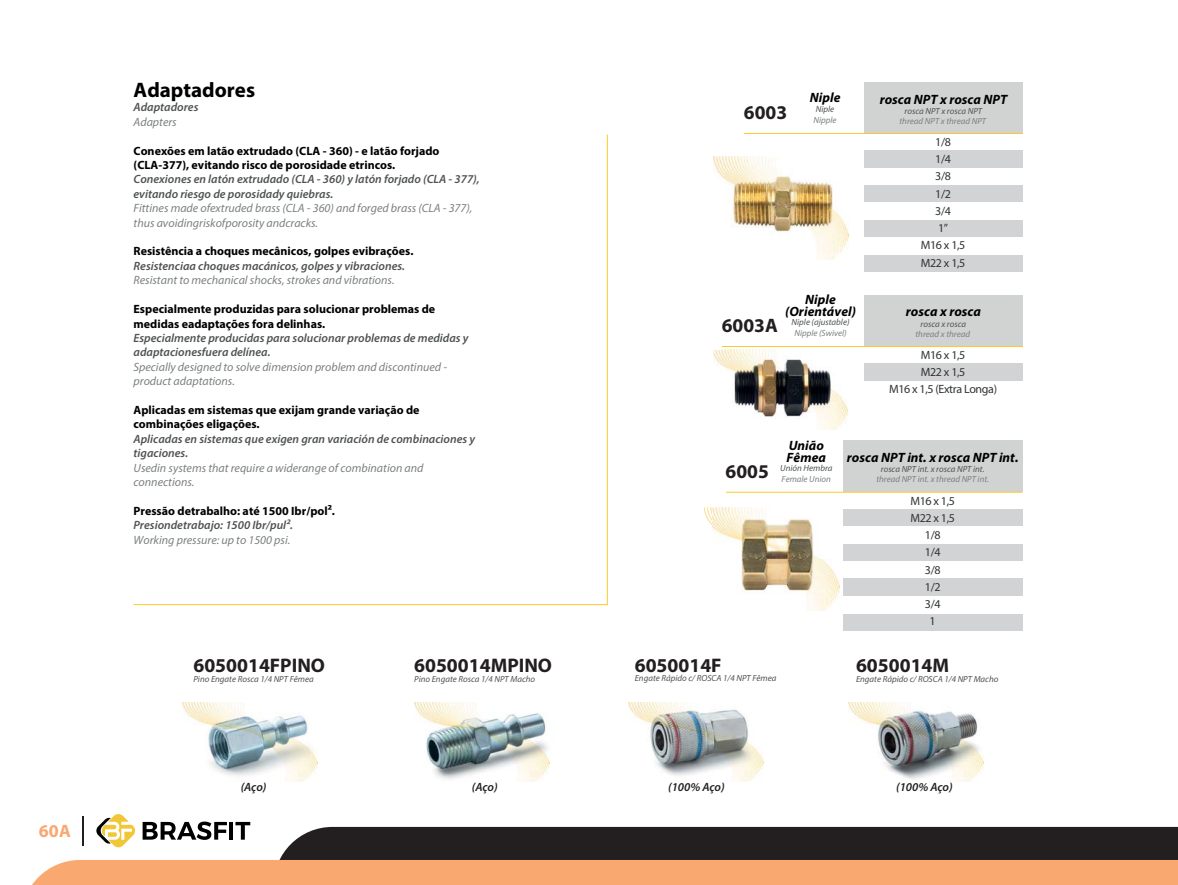
<style>
.page{position:relative;width:1178px;height:885px;background:#fff}
.page>*{position:absolute;margin:0;border:0;box-sizing:border-box;transform-origin:0 0}
.t1{font:700 21px "Myriad Pro";color:#000}
.t2{font:700 19.65px "Myriad Pro";color:#231f20}
.t3{font:700 19.5px "Myriad Pro";color:#231f20}
.t4{font:700 18px "Myriad Pro";color:#f9a870}
.t5{font:italic 700 13.5px/12px "Myriad Pro";color:#000;text-align:center}
.t6{font:italic 600 12px/14.4px "Myriad Pro";color:#505353}
.t7{font:italic 12px/14.4px "Myriad Pro";color:#7c8081}
.t8{font:700 12px/14.4px "Myriad Pro";color:#000}
.t9{font:12px/17.2px "Myriad Pro";letter-spacing:-.03em;color:#303433;text-align:center}
.t10{font:italic 600 12px "Myriad Pro";letter-spacing:-.01em;color:#231f20}
.t11{font:italic 8.85px "Myriad Pro";color:#505353}
.t12{font:italic 8.85px "Myriad Pro";color:#7c8081}
</style>
<div class="page">
<div style="left:280px;top:826px;width:898px;height:33px;background:#231f20"></div>
<div style="left:32px;top:859px;width:1146px;height:25px;background:#f9a870"></div>
<hr style="left:82px;top:815px;width:2px;height:30px;background:#231f20">
<svg style="left:143px;top:821px;width:84px;height:18px"></svg>
<hr style="left:229px;top:821px;width:4px;height:18px;background:#000">
<svg style="left:235px;top:821px;width:15px;height:18px"></svg>
<svg style="left:96px;top:814px;width:39px;height:33px"></svg>
<div style="left:864px;top:151px;width:158px;height:17px;background:#d1d3d4"></div>
<div style="left:864px;top:185px;width:158px;height:18px;background:#d1d3d4"></div>
<div style="left:864px;top:220px;width:158px;height:17px;background:#d1d3d4"></div>
<div style="left:864px;top:254px;width:158px;height:18px;background:#d1d3d4"></div>
<div style="left:864px;top:82px;width:158px;height:51px;background:#d1d3d2"></div>
<hr style="left:744px;top:133px;width:278px;height:1px;background:#ffc828">
<div style="left:864px;top:363px;width:158px;height:18px;background:#d1d3d4"></div>
<div style="left:864px;top:295px;width:158px;height:51px;background:#d1d3d2"></div>
<hr style="left:722px;top:346px;width:300px;height:1px;background:#ffc828">
<div style="left:843px;top:440px;width:179px;height:52px;background:#d1d3d2"></div>
<div style="left:843px;top:509px;width:179px;height:17px;background:#d1d3d4"></div>
<div style="left:843px;top:544px;width:179px;height:17px;background:#d1d3d4"></div>
<div style="left:843px;top:578px;width:179px;height:18px;background:#d1d3d4"></div>
<div style="left:843px;top:613px;width:179px;height:17px;background:#d1d3d4"></div>
<hr style="left:726px;top:492px;width:296px;height:1px;background:#ffc828">
<img style="left:713px;top:156px;width:42px;height:1px">
<img style="left:733px;top:205px;width:116px;height:48px">
<img style="left:720px;top:349px;width:116px;height:81px">
<img style="left:713px;top:507px;width:43px;height:1px">
<img style="left:839px;top:578px;width:1px;height:17px">
<svg style="left:133px;top:134px;width:475px;height:471px"></svg>
<img style="left:816px;top:253px;width:23px;height:6px">
<img style="left:713px;top:157px;width:120px;height:48px">
<img style="left:713px;top:350px;width:135px;height:75px">
<img style="left:720px;top:350px;width:121px;height:79px">
<img style="left:704px;top:508px;width:135px;height:103px">
<img style="left:628px;top:702px;width:135px;height:79px">
<img style="left:849px;top:702px;width:134px;height:79px">
<img style="left:415px;top:702px;width:134px;height:79px">
<img style="left:183px;top:702px;width:135px;height:79px">
<h3 class="t4" style="left:39px;top:823px;width:33px">60A</h3>
<h1 class="t1" style="left:134px;top:82px;width:123px">Adaptadores</h1>
<p class="t6" style="left:134px;top:101px;width:66px">Adaptadores</p>
<p class="t7" style="left:134px;top:116px;width:45px">Adapters</p>
<p class="t8" style="left:134px;top:144px;width:307px">Conexões em latão extrudado (CLA - 360) - e latão forjado (CLA-377), evitando risco de porosidade etrincos.</p>
<p class="t6" style="left:134px;top:173px;width:348px">Conexiones en latón extrudado (CLA - 360) y latón forjado (CLA - 377), evitando riesgo de porosidady quiebras.</p>
<p class="t7" style="left:134px;top:202px;width:340px">Fittines made ofextruded brass (CLA - 360) and forged brass (CLA - 377), thus avoidingriskofporosity andcracks.</p>
<p class="t8" style="left:134px;top:245px;width:281px">Resistência a choques mecânicos, golpes evibrações.</p>
<p class="t6" style="left:134px;top:260px;width:273px">Resistenciaa choques macánicos, golpes y vibraciones.</p>
<p class="t7" style="left:134px;top:274px;width:262px">Resistant to mechanical shocks, strokes and vibrations.</p>
<p class="t8" style="left:134px;top:303px;width:303px">Especialmente produzidas para solucionar problemas de medidas eadaptações fora delinhas.</p>
<p class="t6" style="left:134px;top:332px;width:336px">Especialmente producidas para solucionar problemas de medidas y adaptacionesfuera delínea.</p>
<p class="t7" style="left:134px;top:361px;width:315px">Specially designed to solve dimension problem and discontinued - product adaptations.</p>
<p class="t8" style="left:134px;top:404px;width:287px">Aplicadas em sistemas que exijam grande variação de combinações eligações.</p>
<p class="t6" style="left:134px;top:433px;width:343px">Aplicadas en sistemas que exigen gran variación de combinaciones y tigaciones.</p>
<p class="t7" style="left:134px;top:461px;width:291px">Usedin systems that require a widerange of combination and connections.</p>
<p class="t8" style="left:134px;top:504px;width:203px">Pressão detrabalho: até 1500 Ibr/pol².</p>
<p class="t6" style="left:134px;top:519px;width:161px">Presiondetrabajo: 1500 Ibr/pul².</p>
<p class="t7" style="left:134px;top:533px;width:158px">Working pressure: up to 1500 psi.</p>
<h3 class="t3" style="left:744px;top:105px;width:45px">6003</h3>
<p class="t5" style="left:810px;top:93px;width:32px">Niple</p>
<p class="t11" style="left:816px;top:106px;width:20px">Niple</p>
<p class="t12" style="left:813px;top:116px;width:25px">Nipple</p>
<h3 class="t3" style="left:722px;top:318px;width:58px">6003A</h3>
<p class="t5" style="left:785px;top:294px;width:72px">Niple (Orientável)</p>
<p class="t11" style="left:791px;top:319px;width:59px">Niple (ajustable)</p>
<p class="t12" style="left:794px;top:330px;width:54px">Nipple (Swivel)</p>
<p class="t5" style="left:880px;top:94px;width:129px">rosca NPT x rosca NPT</p>
<p class="t11" style="left:904px;top:107px;width:79px">rosca NPT x rosca NPT</p>
<p class="t12" style="left:899px;top:117px;width:88px">thread NPT x thread NPT</p>
<p class="t9" style="left:921px;top:134px;width:46px">1/8<br>1/4<br>3/8<br>1/2<br>3/4<br>1”<br>M16 x 1,5<br>M22 x 1,5</p>
<p class="t5" style="left:906px;top:307px;width:77px">rosca x rosca</p>
<p class="t11" style="left:920px;top:320px;width:47px">rosca x rosca</p>
<p class="t12" style="left:915px;top:330px;width:56px">thread x thread</p>
<p class="t9" style="left:889px;top:347px;width:109px">M16 x 1,5<br>M22 x 1,5<br>M16 x 1,5 (Extra Longa)</p>
<h3 class="t3" style="left:725px;top:463px;width:45px">6005</h3>
<p class="t5" style="left:787px;top:440px;width:41px;text-align:left">União<br>Fêmea</p>
<p class="t11" style="left:780px;top:465px;width:54px">Unión Hembra</p>
<p class="t12" style="left:781px;top:475px;width:51px">Female Union</p>
<p class="t5" style="left:847px;top:452px;width:173px">rosca NPT int. x rosca NPT int.</p>
<p class="t11" style="left:881px;top:466px;width:105px">rosca NPT int. x rosca NPT int.</p>
<p class="t12" style="left:876px;top:476px;width:114px">thread NPT int. x thread NPT int.</p>
<p class="t9" style="left:910px;top:493px;width:46px">M16 x 1,5<br>M22 x 1,5<br>1/8<br>1/4<br>3/8<br>1/2<br>3/4<br>1</p>
<h2 class="t2" style="left:193px;top:657px;width:133px">6050014FPINO</h2>
<h2 class="t2" style="left:635px;top:657px;width:88px">6050014F</h2>
<h2 class="t2" style="left:856px;top:657px;width:95px">6050014M</h2>
<p class="t11" style="left:193px;top:675px;width:122px">Pino Engate Rosca 1/4 NPT Fêmea</p>
<p class="t11" style="left:635px;top:675px;width:143px">Engate Rápido c/ ROSCA 1/4 NPT Fêmea</p>
<p class="t11" style="left:856px;top:675px;width:144px">Engate Rápido c/ ROSCA 1/4 NPT Macho</p>
<h2 class="t2" style="left:414px;top:657px;width:139px">6050014MPINO</h2>
<p class="t11" style="left:414px;top:675px;width:122px">Pino Engate Rosca 1/4 NPT Macho</p>
<p class="t10" style="left:241px;top:782px;width:27px">(Aço)</p>
<p class="t10" style="left:472px;top:782px;width:27px">(Aço)</p>
<p class="t10" style="left:668px;top:782px;width:58px">(100% Aço)</p>
<p class="t10" style="left:896px;top:782px;width:58px">(100% Aço)</p>
</div>
